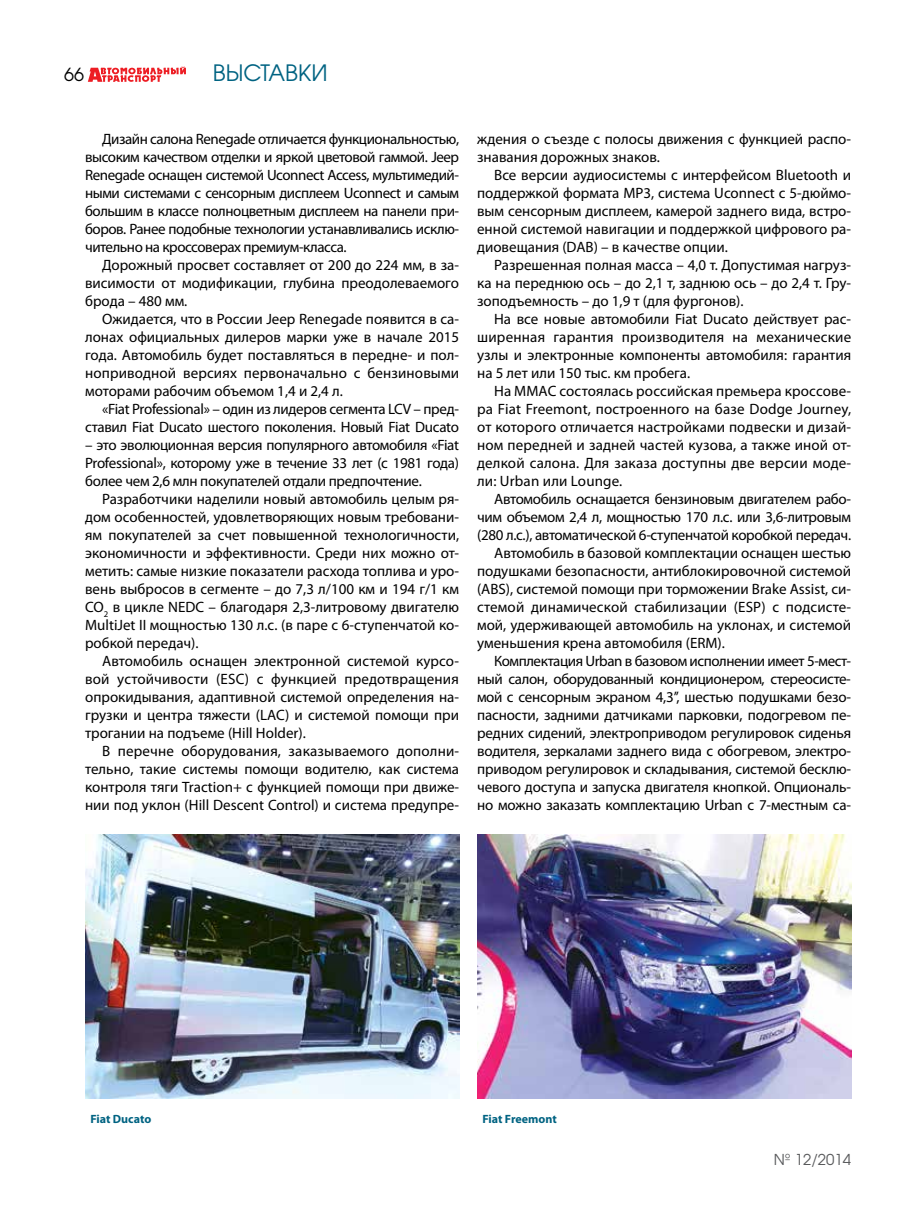
<style>
.page{position:relative;width:915px;height:1212px;background:#fff}
.page>*{position:absolute;margin:0;border:0;box-sizing:border-box;transform-origin:0 0}
.t1{font:22.5px "AG Avalanche C";color:#006382}
.t2{font:18px "AG Avalanche C";color:#000}
.t3{font:15px/18px "Myriad Pro";letter-spacing:-.005em;color:#000;text-align:justify}
.t4{font:15px "Myriad Pro";letter-spacing:-.025em;color:#000}
.t5{font:15px "Myriad Pro";letter-spacing:-.03em;color:#000}
.t6{font:15px "AG Avalanche C";color:#58595b}
.t7{font:700 12px "Myriad Pro";letter-spacing:-.005em;color:#006382}
</style>
<div class="page">
<svg style="left:88px;top:66px;width:98px;height:16px"></svg>
<img style="left:85px;top:835px;width:374px;height:263px">
<img style="left:477px;top:835px;width:373px;height:263px">
<p class="t2" style="left:64px;top:63px;width:21px">66</p>
<h1 class="t1" style="left:213px;top:59px;width:116px">ВЫСТАВКИ</h1>
<p class="t3" style="left:85px;top:130px;width:375px;text-indent:17px">Дизайн салона Renegade отличается функциональностью, высоким качеством отделки и яркой цветовой гаммой. Jeep Renegade оснащен системой Uconnect Access, мультимедий&shy;ными системами с сенсорным дисплеем Uconnect и самым большим в классе полноцветным дисплеем на панели при&shy;боров. Ранее подобные технологии устанавливались исклю&shy;чительно на кроссоверах премиум-класса.</p>
<p class="t3" style="left:85px;top:256px;width:375px;text-indent:17px">Дорожный просвет составляет от 200 до 224 мм, в за&shy;висимости от модификации, глубина преодолеваемого брода – 480 мм.</p>
<p class="t3" style="left:85px;top:310px;width:375px;text-indent:17px">Ожидается, что в России Jeep Renegade появится в са&shy;лонах официальных дилеров марки уже в начале 2015 года. Автомобиль будет поставляться в передне- и пол&shy;ноприводной версиях первоначально с бензиновыми моторами рабочим объемом 1,4 и 2,4 л.</p>
<p class="t3" style="left:85px;top:400px;width:375px;text-align:right">«Fiat Professional» – один из лидеров сегмента LCV – пред&shy;ставил Fiat Ducato шестого поколения. Новый Fiat Ducato</p>
<p class="t3" style="left:85px;top:436px;width:375px">– это эволюционная версия популярного автомобиля «Fiat Professional», которому уже в течение 33 лет (с 1981 года) более чем 2,6 млн покупателей отдали предпочтение.</p>
<p class="t3" style="left:85px;top:490px;width:375px;text-indent:17px">Разработчики наделили новый автомобиль целым ря&shy;дом особенностей, удовлетворяющих новым требовани&shy;ям покупателей за счет повышенной технологичности, экономичности и эффективности. Среди них можно от&shy;метить: самые низкие показатели расхода топлива и уро&shy;вень выбросов в сегменте – до 7,3 л/100 км и 194 г/1 км CO<sub>2</sub> в цикле NEDC – благодаря 2,3-литровому двигателю MultiJet II мощностью 130 л.с. (в паре с 6-ступенчатой ко&shy;робкой передач).</p>
<p class="t3" style="left:85px;top:652px;width:375px;text-indent:17px">Автомобиль оснащен электронной системой курсо&shy;вой устойчивости (ESC) с функцией предотвращения опрокидывания, адаптивной системой определения на&shy;грузки и центра тяжести (LAC) и системой помощи при трогании на подъеме (Hill Holder).</p>
<p class="t3" style="left:85px;top:742px;width:375px;text-indent:17px">В перечне оборудования, заказываемого дополни&shy;тельно, такие системы помощи водителю, как система контроля тяги Traction+ с функцией помощи при движе&shy;нии под уклон (Hill Descent Control) и система предупре-</p>
<p class="t3" style="left:477px;top:130px;width:375px">ждения о съезде с полосы движения с функцией распо&shy;знавания дорожных знаков.</p>
<p class="t3" style="left:477px;top:166px;width:375px;text-indent:17px">Все версии аудиосистемы с интерфейсом Bluetooth и поддержкой формата MP3, система Uconnect с 5-дюймо&shy;вым сенсорным дисплеем, камерой заднего вида, встро&shy;енной системой навигации и поддержкой цифрового ра&shy;диовещания (DAB) – в качестве опции.</p>
<p class="t3" style="left:477px;top:256px;width:375px;text-indent:17px">Разрешенная полная масса – 4,0 т. Допустимая нагруз&shy;ка на переднюю ось – до 2,1 т, заднюю ось – до 2,4 т. Гру&shy;зоподъемность – до 1,9 т (для фургонов).</p>
<p class="t3" style="left:477px;top:310px;width:375px;text-indent:17px">На все новые автомобили Fiat Ducato действует рас&shy;ширенная гарантия производителя на механические узлы и электронные компоненты автомобиля: гарантия на 5 лет или 150 тыс. км пробега.</p>
<p class="t3" style="left:477px;top:382px;width:375px;text-indent:17px">На ММАС состоялась российская премьера кроссове&shy;ра Fiat Freemont, построенного на базе Dodge Journey, от которого отличается настройками подвески и дизай&shy;ном передней и задней частей кузова, а также иной от&shy;делкой салона. Для заказа доступны две версии моде&shy;ли: Urban или Lounge.</p>
<p class="t3" style="left:494px;top:490px;width:358px">Автомобиль оснащается бензиновым двигателем рабо-</p>
<p class="t3" style="left:477px;top:508px;width:375px">чим объемом 2,4 л, мощностью 170 л.с. или 3,6-литровым</p>
<p class="t3" style="left:477px;top:526px;width:375px">(280 л.с.), автоматической 6-ступенчатой коробкой передач.</p>
<p class="t3" style="left:494px;top:544px;width:358px">Автомобиль в базовой комплектации оснащен шестью</p>
<p class="t3" style="left:477px;top:562px;width:375px">подушками безопасности, антиблокировочной системой</p>
<p class="t3" style="left:477px;top:580px;width:375px">(ABS), системой помощи при торможении Brake Assist, си-</p>
<p class="t3" style="left:477px;top:598px;width:375px">стемой динамической стабилизации (ESP) с подсисте-</p>
<p class="t3" style="left:477px;top:616px;width:375px">мой, удерживающей автомобиль на уклонах, и системой</p>
<p class="t3" style="left:477px;top:634px;width:249px">уменьшения крена автомобиля (ERM).</p>
<p class="t5" style="left:494px;top:652px;width:358px">Комплектация Urban в базовом исполнении имеет 5-мест-</p>
<p class="t4" style="left:477px;top:670px;width:375px">ный салон, оборудованный кондиционером, стереосисте-</p>
<p class="t3" style="left:477px;top:688px;width:375px">мой с сенсорным экраном 4,3’’, шестью подушками безо-</p>
<p class="t3" style="left:477px;top:706px;width:375px">пасности, задними датчиками парковки, подогревом пе-</p>
<p class="t3" style="left:477px;top:724px;width:375px">редних сидений, электроприводом регулировок сиденья</p>
<p class="t3" style="left:477px;top:742px;width:375px">водителя, зеркалами заднего вида с обогревом, электро-</p>
<p class="t3" style="left:477px;top:760px;width:375px">приводом регулировок и складывания, системой бесклю-</p>
<p class="t3" style="left:477px;top:778px;width:375px">чевого доступа и запуска двигателя кнопкой. Опциональ-</p>
<p class="t3" style="left:477px;top:796px;width:375px">но можно заказать комплектацию Urban с 7-местным са-</p>
<p class="t7" style="left:90px;top:1111px;width:62px">Fiat Ducato</p>
<p class="t7" style="left:482px;top:1111px;width:76px">Fiat Freemont</p>
<p class="t6" style="left:773px;top:1150px;width:79px">№ 12/2014</p>
</div>
